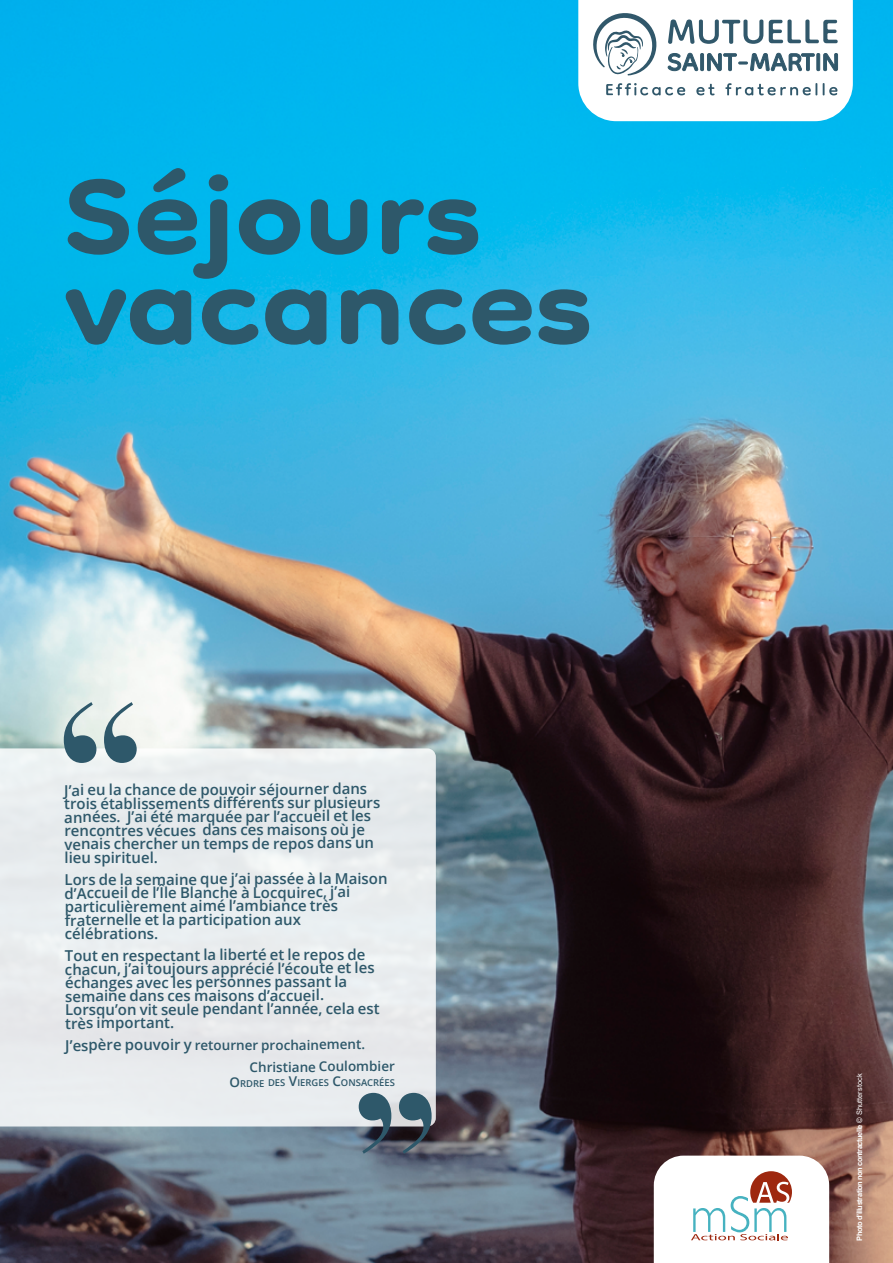
<style>
.page{position:relative;width:893px;height:1263px;background:#fff}
.page>*{position:absolute;margin:0;border:0;box-sizing:border-box;transform-origin:0 0}
.t1{font:700 178.5px "Dongle";color:#2e586a;scale:1.09 1}
.t2{font:600 15px/13.6px "Open Sans";letter-spacing:-.005em;color:#2e586a}
.t3{font:600 13.5px/21.9px "Open Sans";letter-spacing:-.005em;color:#2e586a}
.t4{font:600 9.45px "Open Sans";letter-spacing:-.005em;color:#2e586a}
.t5{font:700 7.5px "Arial";letter-spacing:-.06em;color:#fff}
.s1{font-size:15px}
.s2{font-size:13.5px}
.s3{font-weight:400}
</style>
<div class="page">
<img style="left:0;top:0;width:893px;height:1263px">
<div style="left:0;top:748px;width:436px;height:378px;background:#e8ecee"></div>
<svg style="left:578px;top:0;width:275px;height:121px"></svg>
<svg style="left:654px;top:1155px;width:175px;height:108px"></svg>
<svg style="left:64px;top:702px;width:73px;height:61px"></svg>
<svg style="left:359px;top:1093px;width:73px;height:61px;background:#5a6c78"></svg>
<h1 class="t1" style="left:64px;top:122px;width:384px">Séjours</h1>
<h1 class="t1" style="left:64px;top:212px;width:486px">vacances</h1>
<p class="t2" style="left:64px;top:782px;width:318px">J’ai eu la chance de pouvoir séjourner dans trois établissements différents sur plusieurs années. J’ai été marquée par l’accueil et les rencontres vécues dans ces maisons où je venais chercher un temps de repos dans un lieu spirituel.</p>
<p class="t2" style="left:65px;top:872px;width:325px">Lors de la semaine que j’ai passée à la Maison d’Accueil de l’Île Blanche à Locquirec, j’ai particulièrement aimé l’ambiance très fraternelle et la participation aux célébrations.</p>
<p class="t2" style="left:65px;top:948px;width:316px">Tout en respectant la liberté et le repos de chacun, j’ai toujours apprécié l’écoute et les échanges avec les personnes passant la semaine dans ces maisons d’accueil.<br>Lorsqu’on vit seule pendant l’année, cela est très important.</p>
<p class="t3" style="left:250px;top:1033px;width:147px;text-indent:-184px"><span class="s1">J’espère pouvoir y</span> retourner prochainement.<br>Christiane Coulombier</p>
<p class="t4" style="left:230px;top:1076px;width:167px"><span class="s2">O</span>RDRE DES <span class="s2">V</span>IERGES <span class="s2">C</span>ONSACRÉES</p>
<p class="t5" style="left:854px;top:1241px;width:169px;rotate:-90deg">Photo d’illustration non contractuelle <span class="s3">© Shutterstock</span></p>
</div>
